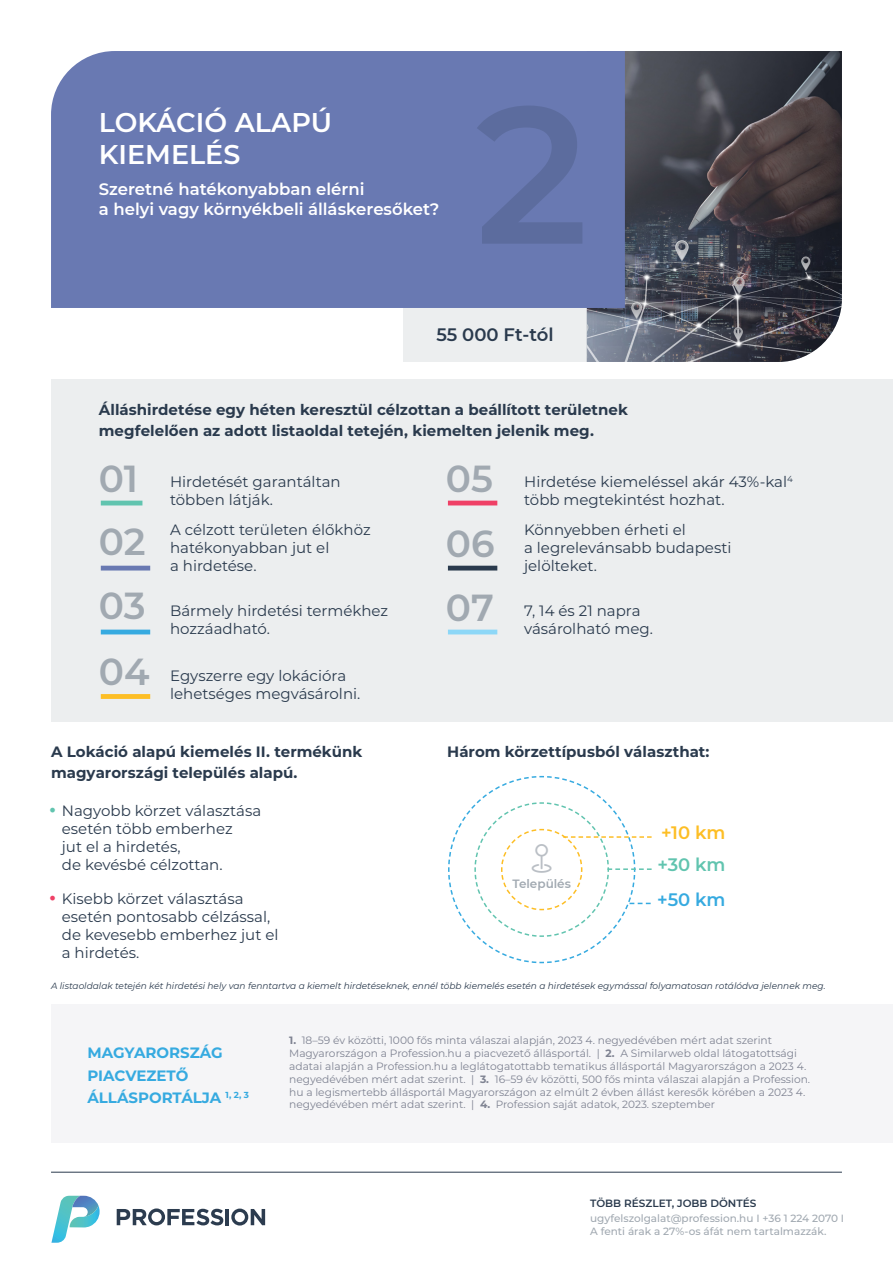
<style>
.page{position:relative;width:893px;height:1263px;background:#fff}
.page>*{position:absolute;margin:0;border:0;box-sizing:border-box;transform-origin:0 0}
.t1{font:600 37.5px "Montserrat";letter-spacing:-.005em;color:#a1a9b1}
.HL_01_fehér{font:600 27px "Montserrat";color:#fff}
.Ár_01{font:600 18px "Montserrat";color:#2a3a4d}
.t2{font:600 18px "Montserrat";color:#36aae0}
.t3{font:600 18px "Montserrat";color:#61c4af}
.t4{font:600 18px "Montserrat";color:#fdbe25}
.SHL_01_feher{font:600 16.5px/19.5px "Montserrat";color:#fff}
.t5{font:15px/18px "Montserrat";color:#2a3a4d}
.copy_01{font:700 15px/21px "Montserrat";color:#2a3a4d}
.t6{font:700 15px/22.5px "Montserrat";color:#36aae0}
.t7{font:600 12px "Montserrat";color:#a1a9b1}
.t8{font:10.65px/12.8px "Montserrat";color:#7f8392}
.t9{font:500 10.5px/12.6px "Montserrat";color:#a1a9b1}
.t10{font:10.5px "Montserrat";color:#7f8392}
.t11{font:600 10.5px "Montserrat";color:#2a3a4d}
.t12{font:italic 9px "Montserrat";color:#2a3a4d}
.s1{font-family:"Minion Pro";font-size:18px;color:#61c4af}
.s2{font-family:"Minion Pro";font-size:18px;color:#ef4066}
.s3{font-weight:700}
.s4{font-size:10.65px}
.s5{font-weight:700;font-size:10.65px}
</style>
<div class="page">
<div style="left:51px;top:1004px;width:842px;height:139px;background:#f5f5f7"></div>
<hr style="left:225px;top:1209px;width:4px;height:16px;background:#2c3c4f">
<svg style="left:117px;top:1208px;width:106px;height:17px"></svg>
<svg style="left:231px;top:1208px;width:34px;height:17px"></svg>
<svg style="left:51px;top:1196px;width:49px;height:47px"></svg>
<hr style="left:51px;top:1172px;width:791px;height:1px;background:#2a3a4d">
<img style="left:587px;top:51px;width:255px;height:311px">
<div style="left:51px;top:51px;width:574px;height:257px;background:#6979b2"></div>
<div style="left:403px;top:308px;width:184px;height:54px;background:#eceeef"></div>
<div style="left:51px;top:379px;width:842px;height:343px;background:#eceeef"></div>
<hr style="left:101px;top:501px;width:41px;height:4px;background:#61c4af">
<hr style="left:101px;top:566px;width:49px;height:4px;background:#6979b2">
<hr style="left:101px;top:630px;width:49px;height:4px;background:#36aae0">
<div style="left:101px;top:694px;width:49px;height:5px;background:#fdbe25"></div>
<hr style="left:448px;top:501px;width:49px;height:4px;background:#ef4066">
<hr style="left:448px;top:566px;width:49px;height:4px;background:#2a3a4d">
<hr style="left:448px;top:630px;width:49px;height:4px;background:#8dd7f7">
<svg style="left:448px;top:775px;width:204px;height:189px"></svg>
<p class="HL_01_fehér" style="left:99px;top:103px;width:235px">LOKÁCIÓ ALAPÚ</p>
<p class="HL_01_fehér" style="left:99px;top:136px;width:143px">KIEMELÉS</p>
<p class="SHL_01_feher" style="left:99px;top:179px;width:342px">Szeretné hatékonyabban elérni<br>a helyi vagy környékbeli álláskeresőket?</p>
<p class="Ár_01" style="left:436px;top:322px;width:119px">55 000 Ft-tól</p>
<p class="copy_01" style="left:99px;top:399px;width:531px">Álláshirdetése egy héten keresztül célzottan a beállított területnek megfelelően az adott listaoldal tetején, kiemelten jelenik meg.</p>
<p class="t5" style="left:170px;top:473px;width:172px">Hirdetését garantáltan többen látják.</p>
<p class="t5" style="left:170px;top:520px;width:202px">A célzott területen élőkhöz hatékonyabban jut el<br>a hirdetése.</p>
<p class="t1" style="left:99px;top:452px;width:41px">01</p>
<p class="t1" style="left:99px;top:515px;width:48px">02</p>
<p class="t1" style="left:99px;top:579px;width:48px">03</p>
<p class="t1" style="left:99px;top:645px;width:52px">04</p>
<p class="t1" style="left:446px;top:452px;width:49px">05</p>
<p class="t1" style="left:446px;top:517px;width:50px">06</p>
<p class="t1" style="left:446px;top:581px;width:49px">07</p>
<p class="t5" style="left:524px;top:473px;width:270px">Hirdetése kiemeléssel akár 43%-kal<sup>4 </sup>több megtekintést hozhat.</p>
<p class="t5" style="left:524px;top:520px;width:209px">Könnyebben érheti el<br>a legrelevánsabb budapesti jelölteket.</p>
<p class="t5" style="left:170px;top:602px;width:220px">Bármely hirdetési termékhez hozzáadható.</p>
<p class="t5" style="left:170px;top:666px;width:192px">Egyszerre egy lokációra lehetséges megvásárolni.</p>
<p class="t5" style="left:524px;top:602px;width:130px">7, 14 és 21 napra vásárolható meg.</p>
<p class="copy_01" style="left:51px;top:741px;width:313px">A Lokáció alapú kiemelés II. termékünk magyarországi település alapú.</p>
<p class="copy_01" style="left:447px;top:741px;width:264px">Három körzettípusból választhat:</p>
<p class="t5" style="left:62px;top:801px;width:201px;text-indent:-13px"><span class="s1">•</span> Nagyobb körzet választása esetén több emberhez<br>jut el a hirdetés,<br>de kevésbé célzottan.</p>
<p class="t5" style="left:62px;top:889px;width:218px;text-indent:-13px"><span class="s2">•</span> Kisebb körzet választása esetén pontosabb célzással, de kevesebb emberhez jut el a hirdetés.</p>
<p class="t12" style="left:51px;top:979px;width:776px">A listaoldalak tetején két hirdetési hely van fenntartva a kiemelt hirdetéseknek, ennél több kiemelés esetén a hirdetések egymással folyamatosan rotálódva jelennek meg.</p>
<p class="t4" style="left:661px;top:820px;width:66px">+10 km</p>
<p class="t3" style="left:657px;top:852px;width:70px">+30 km</p>
<p class="t7" style="left:512px;top:875px;width:60px">Település</p>
<p class="t2" style="left:657px;top:886px;width:70px">+50 km</p>
<p class="t6" style="left:87px;top:1041px;width:163px">MAGYARORSZÁG<br>PIACVEZETŐ<br>ÁLLÁSPORTÁLJA <sup>1,</sup> <sup>2,</sup> <sup>3</sup></p>
<p class="t8" style="left:289px;top:1034px;width:523px"><span class="s3">1.</span> 18–59 év közötti, 1000 fős minta válaszai alapján, 2023 4. negyedévében mért adat szerint Magyarországon a Profession.hu a piacvezető állásportál. | <span class="s3">2.</span> A Similarweb oldal látogatottsági adatai alapján a Profession.hu a leglátogatottabb tematikus állásportál Magyarországon a 2023 4. negyedévében mért adat szerint. | <span class="s3">3.</span> 16–59 év közötti, 500 fős minta válaszai alapján a Profession. hu a legismertebb állásportál Magyarországon az elmúlt 2 évben állást keresők körében a 2023 4.</p>
<p class="t10" style="left:289px;top:1097px;width:427px"><span class="s4">negyedévében mért adat szerint. |</span> <span class="s5">4.</span> Profession saját adatok, 2023. szeptember</p>
<p class="t11" style="left:590px;top:1196px;width:168px">TÖBB RÉSZLET, JOBB DÖNTÉS</p>
<p class="t9" style="left:590px;top:1211px;width:255px">ugyfelszolgalat@profession.hu I +36 1 224 2070 I<br>A fenti árak a 27%-os áfát nem tartalmazzák.</p>
</div>
